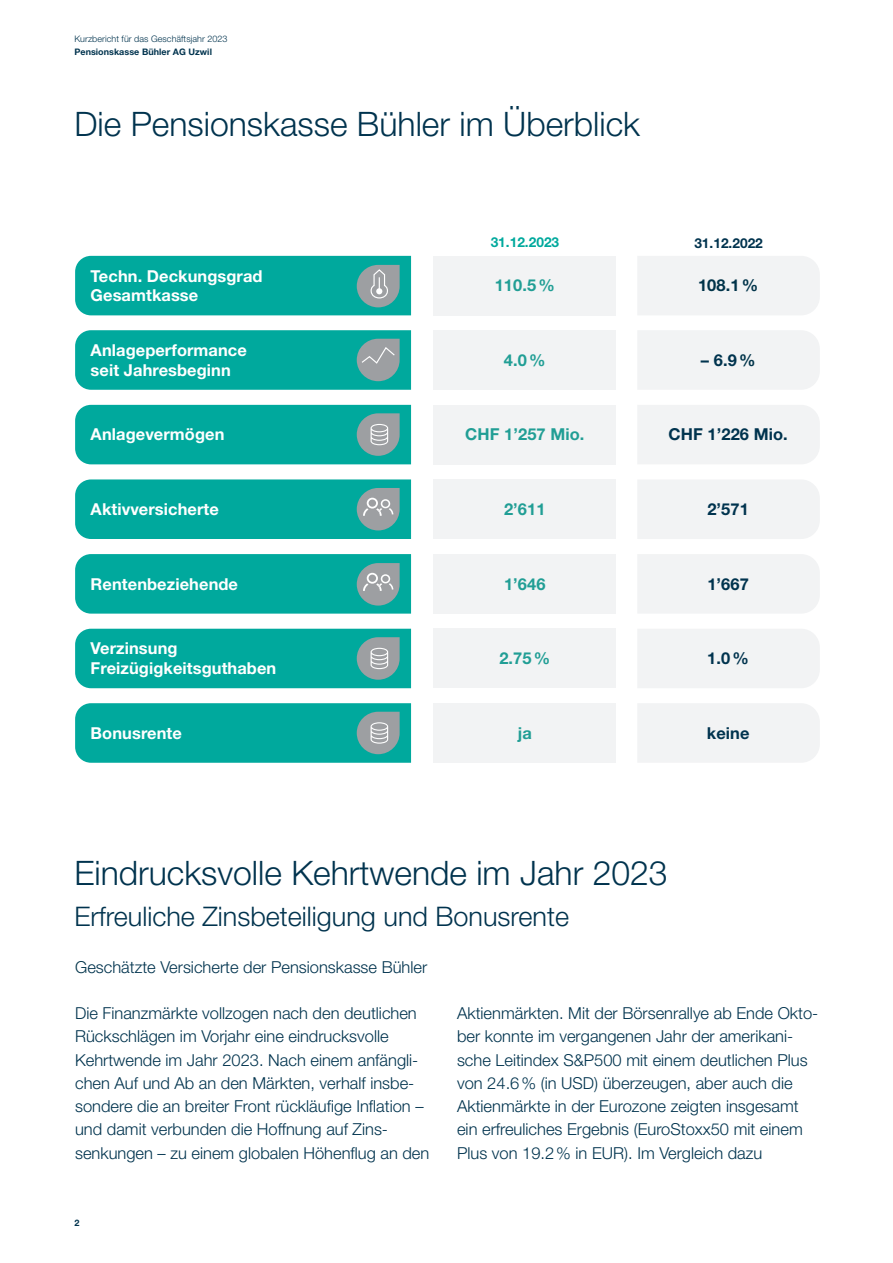
<style>
.page{position:relative;width:893px;height:1263px;background:#fff}
.page>*{position:absolute;margin:0;border:0;box-sizing:border-box;transform-origin:0 0}
.t1{font:300 33.75px "Helvetica Neue LT Std";color:#00334e}
.t2{font:300 27px "Helvetica Neue LT Std";color:#00334e}
.t3{font:300 16.5px/23.2px "Helvetica Neue LT Std";color:#00334e}
.t4{font:700 16.5px/19.8px "Helvetica Neue LT Std";letter-spacing:.005em;color:#fff}
.t5{font:700 16.5px "Helvetica Neue LT Std";letter-spacing:.005em;color:#219e95}
.t6{font:700 16.5px "Helvetica Neue LT Std";letter-spacing:.005em;color:#00334e}
.t7{font:700 16.5px "Helvetica Neue LT Std";color:#003349}
.t8{font:700 13.65px "Helvetica Neue LT Std";color:#00a99d}
.t9{font:700 13.65px "Helvetica Neue LT Std";color:#00334e}
.t10{font:300 9px "Helvetica Neue LT Std";letter-spacing:.005em;color:#00334e}
.t11{font:700 9px "Helvetica Neue LT Std";letter-spacing:.005em;color:#00334e}
.s1{color:#003349}
</style>
<div class="page">
<div style="left:434px;top:256px;width:182px;height:59px;background:#f2f3f4"></div>
<div style="left:434px;top:629px;width:182px;height:59px;background:#f2f3f4"></div>
<div style="left:434px;top:554px;width:182px;height:60px;background:#f2f3f4"></div>
<div style="left:434px;top:479px;width:182px;height:60px;background:#f2f3f4"></div>
<div style="left:434px;top:330px;width:182px;height:60px;background:#f2f3f4"></div>
<div style="left:434px;top:405px;width:182px;height:59px;background:#f2f3f4"></div>
<div style="left:638px;top:256px;width:182px;height:59px;background:#f2f3f4"></div>
<div style="left:638px;top:629px;width:182px;height:59px;background:#f2f3f4"></div>
<div style="left:638px;top:554px;width:182px;height:59px;background:#f2f3f4"></div>
<div style="left:638px;top:480px;width:182px;height:59px;background:#f2f3f4"></div>
<div style="left:638px;top:330px;width:182px;height:59px;background:#f2f3f4"></div>
<div style="left:638px;top:405px;width:182px;height:59px;background:#f2f3f4"></div>
<div style="left:434px;top:703px;width:182px;height:60px;background:#f2f3f4"></div>
<div style="left:638px;top:703px;width:182px;height:59px;background:#f2f3f4"></div>
<svg style="left:75px;top:703px;width:336px;height:60px;background:#0fa99f"></svg>
<svg style="left:75px;top:330px;width:336px;height:60px;background:#0fa99e"></svg>
<svg style="left:75px;top:256px;width:336px;height:59px;background:#0ea99e"></svg>
<svg style="left:75px;top:405px;width:336px;height:59px;background:#0fa99f"></svg>
<svg style="left:75px;top:479px;width:336px;height:60px;background:#10aa9f"></svg>
<svg style="left:75px;top:554px;width:336px;height:60px;background:#0faa9f"></svg>
<svg style="left:75px;top:629px;width:336px;height:59px;background:#0fa99f"></svg>
<p class="t10" style="left:74px;top:33px;width:155px">Kurzbericht für das Geschäftsjahr 2023</p>
<p class="t11" style="left:74px;top:47px;width:139px">Pensionskasse Bühler AG Uzwil</p>
<h1 class="t1" style="left:74px;top:103px;width:567px">Die Pensionskasse Bühler im Überblick</h1>
<p class="t8" style="left:491px;top:234px;width:70px">31.12.2023</p>
<p class="t9" style="left:694px;top:234px;width:70px">31.12.2022</p>
<p class="t4" style="left:91px;top:265px;width:174px">Techn. Deckungsgrad<br>Gesamtkasse</p>
<p class="t5" style="left:495px;top:275px;width:62px">110.5%</p>
<p class="t7" style="left:698px;top:275px;width:62px">108.1%</p>
<p class="t4" style="left:91px;top:340px;width:158px">Anlageperformance seit Jahresbeginn</p>
<p class="t5" style="left:504px;top:350px;width:43px">4.0%</p>
<p class="t6" style="left:701px;top:350px;width:56px">– 6.9<span class="s1">%</span></p>
<p class="t4" style="left:91px;top:424px;width:135px">Anlagevermögen</p>
<p class="t5" style="left:465px;top:424px;width:121px">CHF 1’257 Mio.</p>
<p class="t6" style="left:668px;top:424px;width:121px">CHF 1’226 Mio.</p>
<p class="t4" style="left:91px;top:499px;width:130px">Aktivversicherte</p>
<p class="t5" style="left:504px;top:499px;width:43px">2’611</p>
<p class="t6" style="left:707px;top:499px;width:43px">2’571</p>
<p class="t4" style="left:91px;top:574px;width:149px">Rentenbeziehende</p>
<p class="t5" style="left:504px;top:574px;width:43px">1’646</p>
<p class="t6" style="left:707px;top:574px;width:43px">1’667</p>
<p class="t4" style="left:91px;top:638px;width:187px">Verzinsung<br>Freizügigkeitsguthaben</p>
<p class="t5" style="left:499px;top:648px;width:52px">2.75%</p>
<p class="t6" style="left:707px;top:648px;width:43px">1.0%</p>
<p class="t4" style="left:91px;top:723px;width:93px">Bonusrente</p>
<p class="t5" style="left:518px;top:723px;width:16px">ja</p>
<p class="t6" style="left:707px;top:723px;width:44px">keine</p>
<h1 class="t1" style="left:74px;top:853px;width:595px">Eindrucksvolle Kehrtwende im Jahr 2023</h1>
<h2 class="t2" style="left:74px;top:900px;width:496px">Erfreuliche Zinsbeteiligung und Bonusrente</h2>
<p class="t3" style="left:75px;top:955px;width:354px"><span class="s1">G</span>eschätzte Versicherte der Pensionskasse Bühler</p>
<p class="t3" style="left:75px;top:1001px;width:356px">Die Finanzmärkte vollzogen nach den deutlichen Rückschlägen im Vorjahr eine eindrucksvolle Kehrtwende im Jahr 2023. Nach einem anfängli&shy;chen Auf und Ab an den Märkten, verhalf insbe&shy;sondere die an breiter Front rückläufige Inflation – und damit verbunden die Hoffnung auf Zins&shy;senkungen – zu einem globalen Höhenflug an den</p>
<p class="t3" style="left:457px;top:1001px;width:363px">Aktienmärkten. Mit der Börsenrallye ab Ende Okto&shy;ber konnte im vergangenen Jahr der amerikani&shy;sche Leitindex S&amp;P500 mit einem deutlichen Plus von 24.6% (in USD) überzeugen, aber auch die Aktienmärkte in der Eurozone zeigten insgesamt ein erfreuliches Ergebnis (EuroStoxx50 mit einem Plus von 19.2% in EUR). Im Vergleich dazu</p>
<p class="t11" style="left:74px;top:1217px;width:7px">2</p>
</div>
